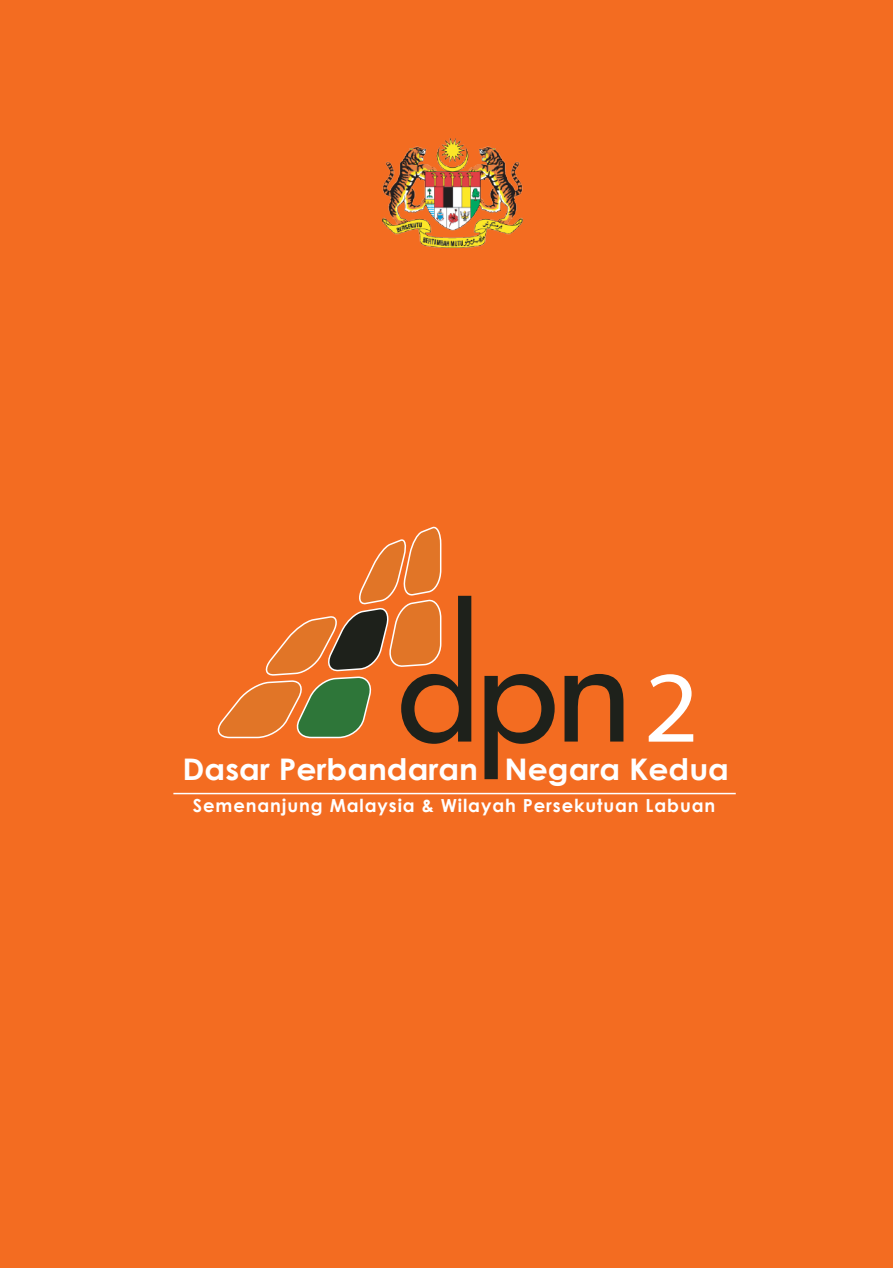
<style>
.page{position:relative;width:893px;height:1268px;background:#fff}
.page>*{position:absolute;margin:0;border:0;box-sizing:border-box;transform-origin:0 0}
.t1{font:102px "Myriad Pro";color:#fff;scale:1.05 1}
.t2{font:700 29.7px "Century Gothic";color:#fff;scale:1.06 1}
.t3{font:700 18px "Century Gothic";letter-spacing:.05em;color:#fff}
</style>
<div class="page">
<div style="left:0;top:0;width:893px;height:1267px;background:#f36c21"></div>
<img style="left:382px;top:138px;width:141px;height:110px">
<svg style="left:484px;top:673px;width:71px;height:106px"></svg>
<svg style="left:564px;top:673px;width:59px;height:68px"></svg>
<svg style="left:217px;top:526px;width:254px;height:217px"></svg>
<hr style="left:173px;top:792px;width:563px;height:2px;background:#fff">
<h1 class="t1" style="left:644px;top:644px;width:54px">2</h1>
<h2 class="t2" style="left:183px;top:746px;width:517px">Dasar Perbandaran Negara Kedua</h2>
<p class="t3" style="left:193px;top:791px;width:524px">Semenanjung Malaysia &amp; Wilayah Persekutuan Labuan</p>
</div>
